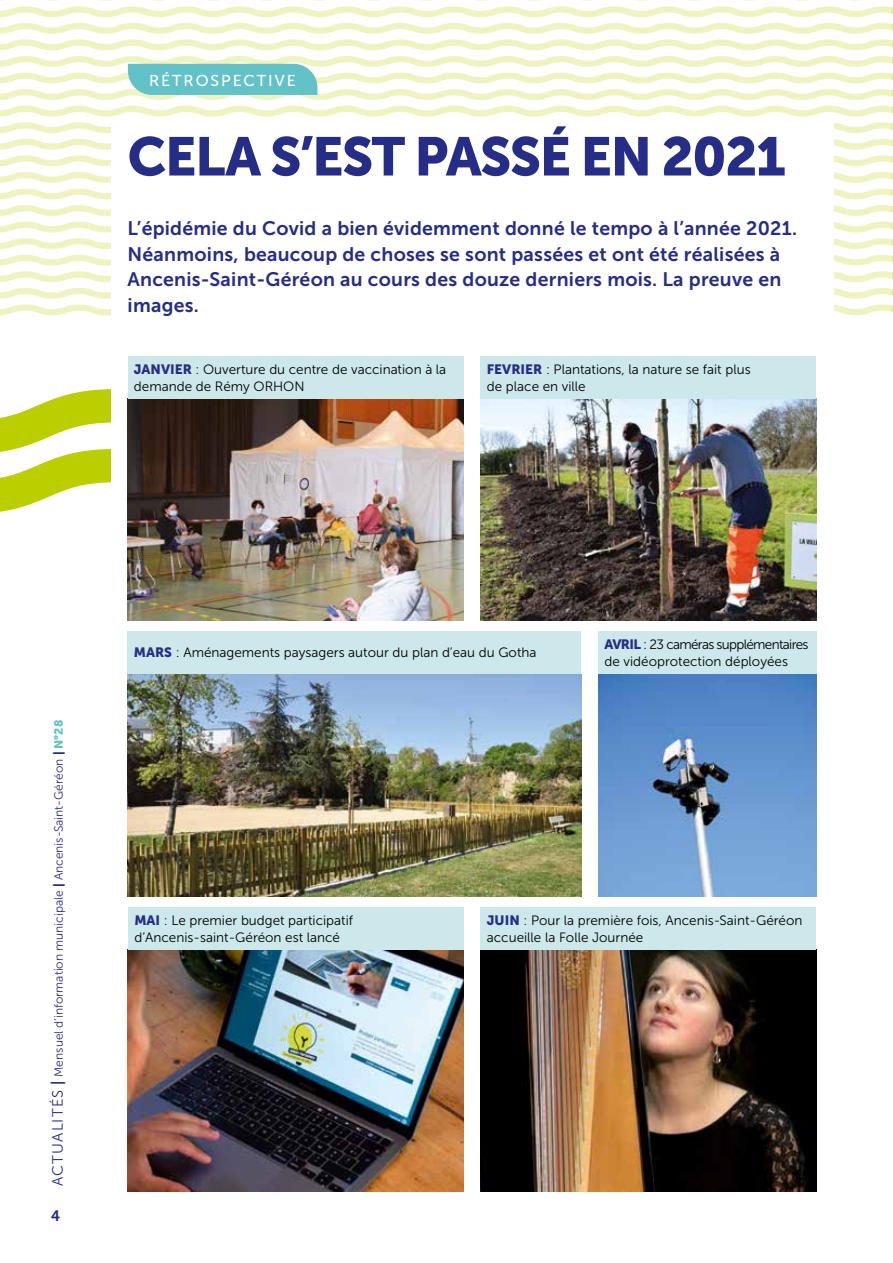
<style>
.page{position:relative;width:893px;height:1263px;background:#fff}
.page>*{position:absolute;margin:0;border:0;box-sizing:border-box;transform-origin:0 0}
.t1{font:54px "Museo Sans 900";letter-spacing:-.03em;color:#252d86}
.t2{font:19.5px/25.5px "Museo Sans 700";letter-spacing:.01em;color:#252d86}
.t3{font:15.75px "Museo Sans 500";letter-spacing:.125em;color:#fff}
.t4{font:15px "Museo 700";color:#252d86}
.t5{font:13.5px/17.2px "Museo Sans 300";color:#000}
.t6{font:13.5px/17.2px "Museo Sans 300";letter-spacing:-.05em;color:#000}
.t7{font:12px "Museo Sans 300";color:#252d86}
.s1{font-family:"Museo Sans 900";color:#252d86}
.s2{font-size:15px}
.s3{font-family:"Museo Sans 700";font-size:15px}
.s4{font-family:"Museo Sans 900"}
.s5{font-family:"Museo Sans 900";color:#63c2c7}
</style>
<div class="page">
<svg style="left:0;top:389px;width:111px;height:123px"></svg>
<svg style="left:0;top:0;width:893px;height:316px"></svg>
<div style="left:111px;top:118px;width:722px;height:1084px;background:#fff"></div>
<img style="left:128px;top:399px;width:335px;height:221px">
<img style="left:480px;top:399px;width:336px;height:221px">
<img style="left:128px;top:674px;width:453px;height:222px">
<img style="left:128px;top:950px;width:335px;height:242px">
<img style="left:480px;top:950px;width:336px;height:242px">
<img style="left:598px;top:674px;width:218px;height:222px">
<div style="left:128px;top:356px;width:335px;height:43px;background:#cce8ea"></div>
<div style="left:128px;top:631px;width:453px;height:42px;background:#cce8ea"></div>
<div style="left:480px;top:907px;width:336px;height:43px;background:#cce8ea"></div>
<div style="left:480px;top:356px;width:336px;height:43px;background:#cce8ea"></div>
<div style="left:598px;top:631px;width:218px;height:42px;background:#cce8ea"></div>
<div style="left:128px;top:907px;width:335px;height:43px;background:#cce8ea"></div>
<p class="t3" style="left:149px;top:72px;width:73px">RÉTROSPE</p>
<p class="t3" style="left:244px;top:72px;width:51px">CTIVE</p>
<h1 class="t1" style="left:128px;top:126px;width:660px">CELA S’EST PASSÉ EN 2021</h1>
<h2 class="t2" style="left:128px;top:216px;width:671px">L’épidémie du Covid a bien évidemment donné le tempo à l’année 2021.<br>Néanmoins, beaucoup de choses se sont passées et ont été réalisées à Ancenis-Saint-Géréon au cours des douze derniers mois. La preuve en images.</h2>
<p class="t5" style="left:134px;top:361px;width:314px"><span class="s1">JANVIER</span> : Ouverture du centre de vaccination à la demande de Rémy ORHON</p>
<p class="t5" style="left:487px;top:361px;width:265px"><span class="s1">FEVRIER</span> : Plantations, la nature se fait plus de place en ville</p>
<p class="t7" style="left:52px;top:1186px;width:467px;rotate:-90deg"><span class="s2">actualités</span> <span class="s3">|</span> Mensuel d’information municipale <span class="s4">|</span> Ancenis-Saint-Géréon <span class="s4">|</span> <span class="s5">N°28</span></p>
<p class="t4" style="left:51px;top:1207px;width:10px">4</p>
<p class="t5" style="left:134px;top:644px;width:404px"><span class="s1">MARS</span> : Aménagements paysagers autour du plan d’eau du Gotha</p>
<p class="t6" style="left:604px;top:635px;width:205px"><span class="s1">AVRIL</span> : 23 caméras supplémentaires de vidéoprotection déployées</p>
<p class="t5" style="left:134px;top:912px;width:220px"><span class="s1">MAI</span> : Le premier budget participatif d’Ancenis-saint-Géréon est lancé</p>
<p class="t5" style="left:487px;top:912px;width:317px"><span class="s1">JUIN</span> : Pour la première fois, Ancenis-Saint-Géréon accueille la Folle Journée</p>
</div>
